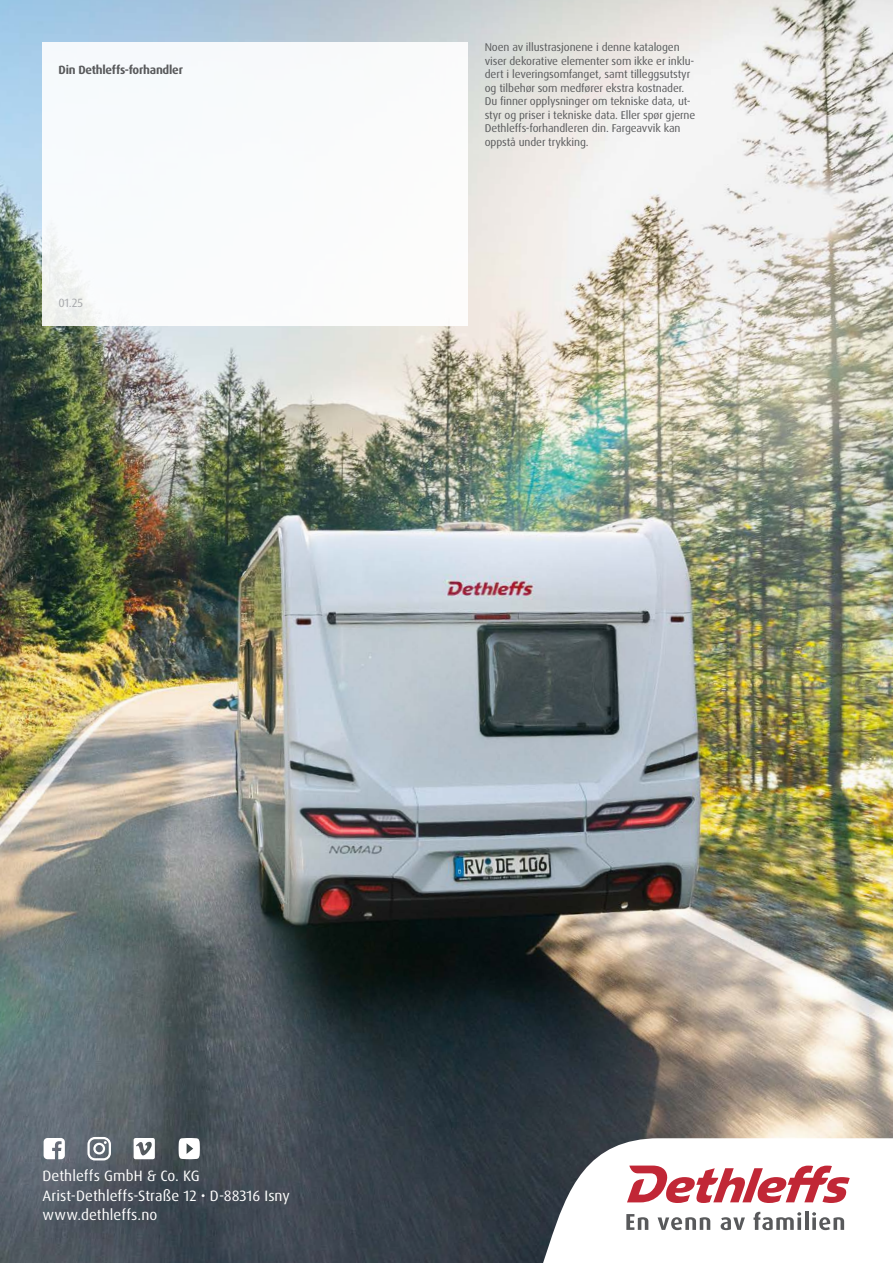
<style>
.page{position:relative;width:893px;height:1263px;background:#fff}
.page>*{position:absolute;margin:0;border:0;box-sizing:border-box;transform-origin:0 0}
.t1{font:15px/19.5px "Dax Pro";letter-spacing:.005em;color:#fff}
.t2{font:700 12px "Dax Pro";letter-spacing:-.02em;color:#58595b}
.t3{font:12px "Dax Pro";color:#a7a9ac}
.t4{font:11.25px/13.5px "Dax Pro";letter-spacing:-.01em;color:#58595b}
</style>
<div class="page">
<img style="left:0;top:0;width:893px;height:1263px">
<svg style="left:44px;top:1138px;width:21px;height:21px"></svg>
<svg style="left:134px;top:1138px;width:21px;height:21px"></svg>
<svg style="left:179px;top:1138px;width:21px;height:21px"></svg>
<div style="left:87px;top:1137px;width:24px;height:23px;border:2px solid #fff;border-radius:6px"></div>
<div style="left:93px;top:1143px;width:12px;height:11px;border:2px solid #fff;border-radius:50%"></div>
<div style="left:43px;top:43px;width:425px;height:283px;background:#fff"></div>
<svg style="left:538px;top:1138px;width:355px;height:125px"></svg>
<p class="t2" style="left:59px;top:62px;width:126px">Din Dethleffs-forhandler</p>
<p class="t3" style="left:59px;top:295px;width:26px">01.25</p>
<p class="t4" style="left:485px;top:41px;width:212px">Noen av illustrasjonene i denne katalogen viser dekorative elementer som ikke er inklu&shy;dert i leveringsomfanget, samt tilleggsutstyr og tilbehør som medfører ekstra kostnader.<br>Du finner opplysninger om tekniske data, ut&shy;styr og priser i tekniske data. Eller spør gjerne Dethleffs-forhandleren din. Fargeavvik kan oppstå under trykking.</p>
<h1 class="t1" style="left:43px;top:1166px;width:249px">Dethleffs GmbH &amp; Co. KG<br>Arist-Dethleffs-Straße 12 • D-88316 Isny www.dethleffs.no</h1>
</div>
